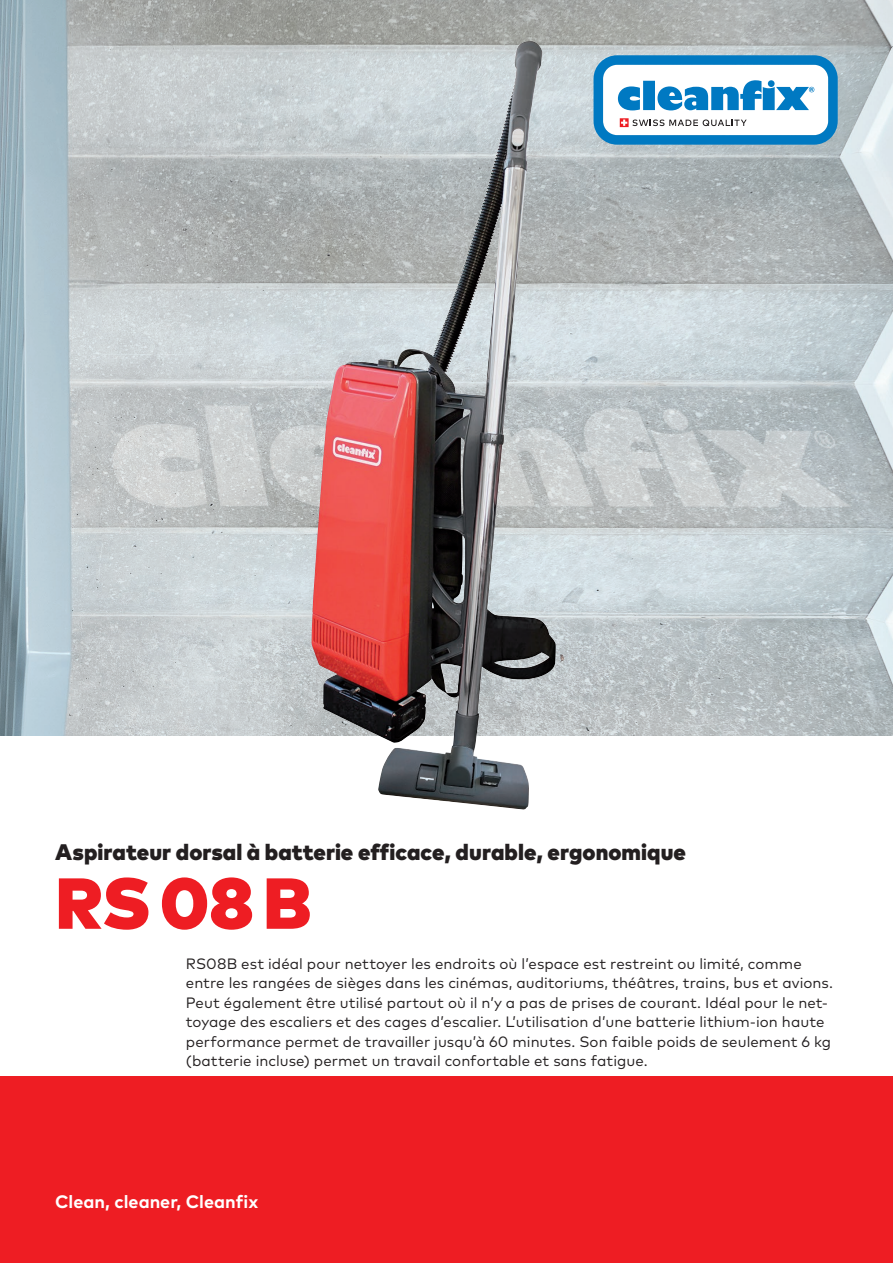
<style>
.page{position:relative;width:893px;height:1263px;background:#fff}
.page>*{position:absolute;margin:0;border:0;box-sizing:border-box;transform-origin:0 0}
.t1{font:900 72px "Mark W1 G";color:#ee1d23}
.t2{font:900 22.5px "Mark W1 G";letter-spacing:.005em;color:#231f20}
.t3{font:700 18px "Mark W1 G";color:#fff}
.t4{font:15px/19.5px "Mark W1 G";letter-spacing:.005em;color:#231f20}
</style>
<div class="page">
<img style="left:0;top:0;width:893px;height:736px">
<div style="left:0;top:1076px;width:893px;height:187px;background:#ee1d23"></div>
<svg style="left:593px;top:55px;width:245px;height:90px"></svg>
<img style="left:477px;top:41px;width:52px;height:182px">
<h2 class="t2" style="left:55px;top:834px;width:632px">Aspirateur dorsal à batterie efficace, durable, ergonomique</h2>
<h1 class="t1" style="left:55px;top:848px;width:258px">RS 08 B</h1>
<p class="t4" style="left:186px;top:953px;width:649px">RS08B est idéal pour nettoyer les endroits où l’espace est restreint ou limité, comme entre les rangées de sièges dans les cinémas, auditoriums, théâtres, trains, bus et avions.<br>Peut également être utilisé partout où il n’y a pas de prises de courant. Idéal pour le net&shy;toyage des escaliers et des cages d’escalier. L’utilisation d’une batterie lithium-ion haute performance permet de travailler jusqu’à 60 minutes. Son faible poids de seulement 6 kg (batterie incluse) permet un travail confortable et sans fatigue.</p>
<p class="t3" style="left:55px;top:1187px;width:204px">Clean, cleaner, Cleanfix</p>
</div>
